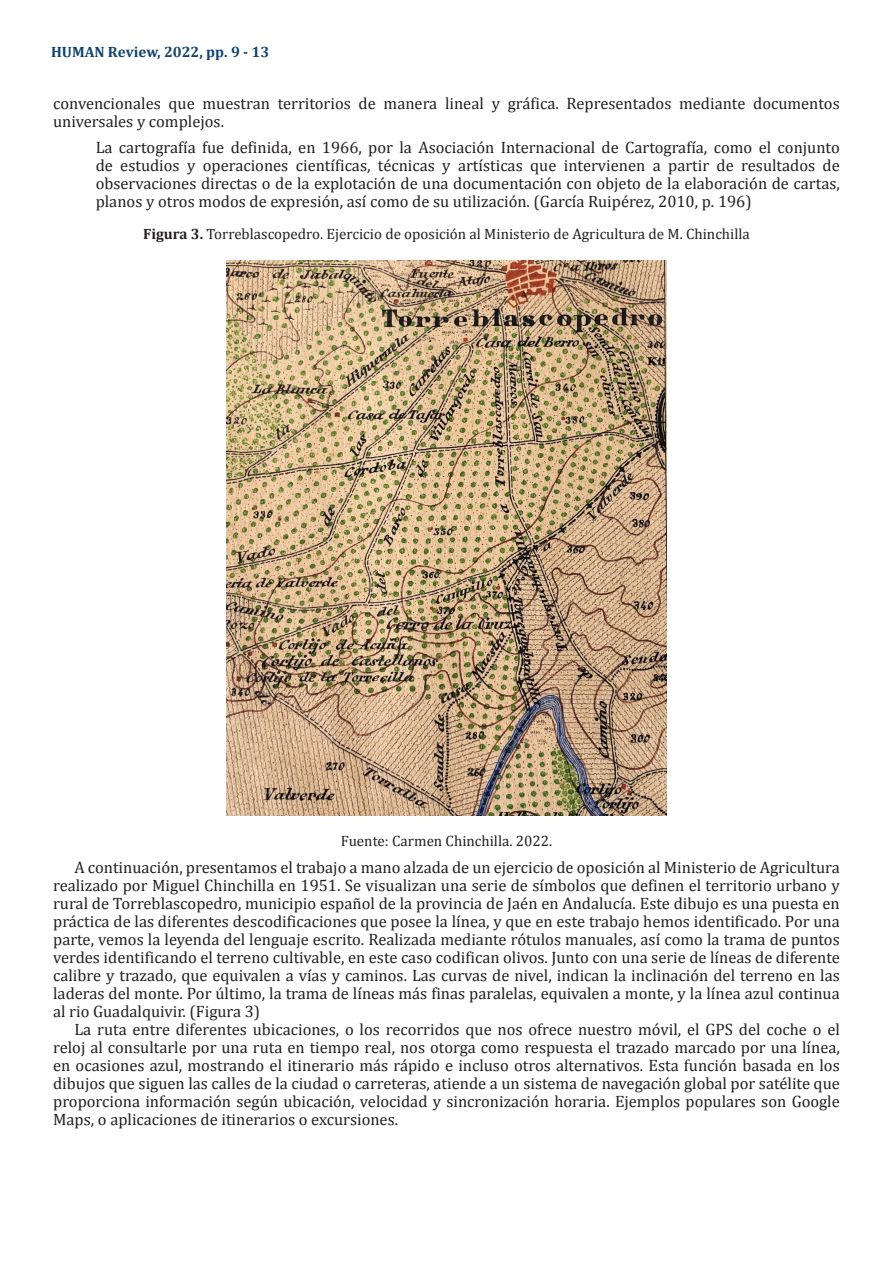
<style>
.page{position:relative;width:893px;height:1263px;background:#fff}
.page>*{position:absolute;margin:0;border:0;box-sizing:border-box;transform-origin:0 0}
.Parrafos-siguientes{font:16.5px/18px "Cambria";color:#231f20;text-align:justify}
.Citas{font:16.5px/18px "Cambria";color:#231f20;text-align:justify}
.Parrafo-Arranque{font:16.5px/18px "Cambria";color:#231f20}
.Fuente-Tablas{font:15px "Cambria";color:#231f20}
.Parrafo-Arranque-2{font:700 15px "Cambria";color:#104370}
.s1{font-weight:700}
</style>
<div class="page">
<img style="left:226px;top:260px;width:441px;height:555px">
<p class="Parrafo-Arranque-2" style="left:51px;top:41px;width:220px">HUMAN Review, 2022, pp. 9 - 13</p>
<p class="Parrafo-Arranque" style="left:53px;top:94px;width:788px">convencionales que muestran territorios de manera lineal y gráfica. Representados mediante documentos universales y complejos.</p>
<p class="Citas" style="left:96px;top:138px;width:746px">La cartografía fue definida, en 1966, por la Asociación Internacional de Cartografía, como el conjunto de estudios y operaciones científicas, técnicas y artísticas que intervienen a partir de resultados de observaciones directas o de la explotación de una documentación con objeto de la elaboración de cartas, planos y otros modos de expresión, así como de su utilización. (García Ruipérez, 2010, p. 196)</p>
<p class="Fuente-Tablas" style="left:143px;top:225px;width:608px"><span class="s1">Figura 3.</span> Torreblascopedro. Ejercicio de oposición al Ministerio de Agricultura de M. Chinchilla</p>
<p class="Fuente-Tablas" style="left:341px;top:832px;width:213px">Fuente: Carmen Chinchilla. 2022.</p>
<p class="Parrafos-siguientes" style="left:53px;top:858px;width:788px;text-indent:21px">A continuación, presentamos el trabajo a mano alzada de un ejercicio de oposición al Ministerio de Agricultura realizado por Miguel Chinchilla en 1951. Se visualizan una serie de símbolos que definen el territorio urbano y rural de Torreblascopedro, municipio español de la provincia de Jaén en Andalucía. Este dibujo es una puesta en práctica de las diferentes descodificaciones que posee la línea, y que en este trabajo hemos identificado. Por una parte, vemos la leyenda del lenguaje escrito. Realizada mediante rótulos manuales, así como la trama de puntos verdes identificando el terreno cultivable, en este caso codifican olivos. Junto con una serie de líneas de diferente calibre y trazado, que equivalen a vías y caminos. Las curvas de nivel, indican la inclinación del terreno en las laderas del monte. Por último, la trama de líneas más finas paralelas, equivalen a monte, y la línea azul continua al rio Guadalquivir. (Figura 3)</p>
<p class="Parrafos-siguientes" style="left:53px;top:1020px;width:788px;text-indent:21px">La ruta entre diferentes ubicaciones, o los recorridos que nos ofrece nuestro móvil, el GPS del coche o el reloj al consultarle por una ruta en tiempo real, nos otorga como respuesta el trazado marcado por una línea, en ocasiones azul, mostrando el itinerario más rápido e incluso otros alternativos. Esta función basada en los dibujos que siguen las calles de la ciudad o carreteras, atiende a un sistema de navegación global por satélite que proporciona información según ubicación, velocidad y sincronización horaria. Ejemplos populares son Google Maps, o aplicaciones de itinerarios o excursiones.</p>
</div>
